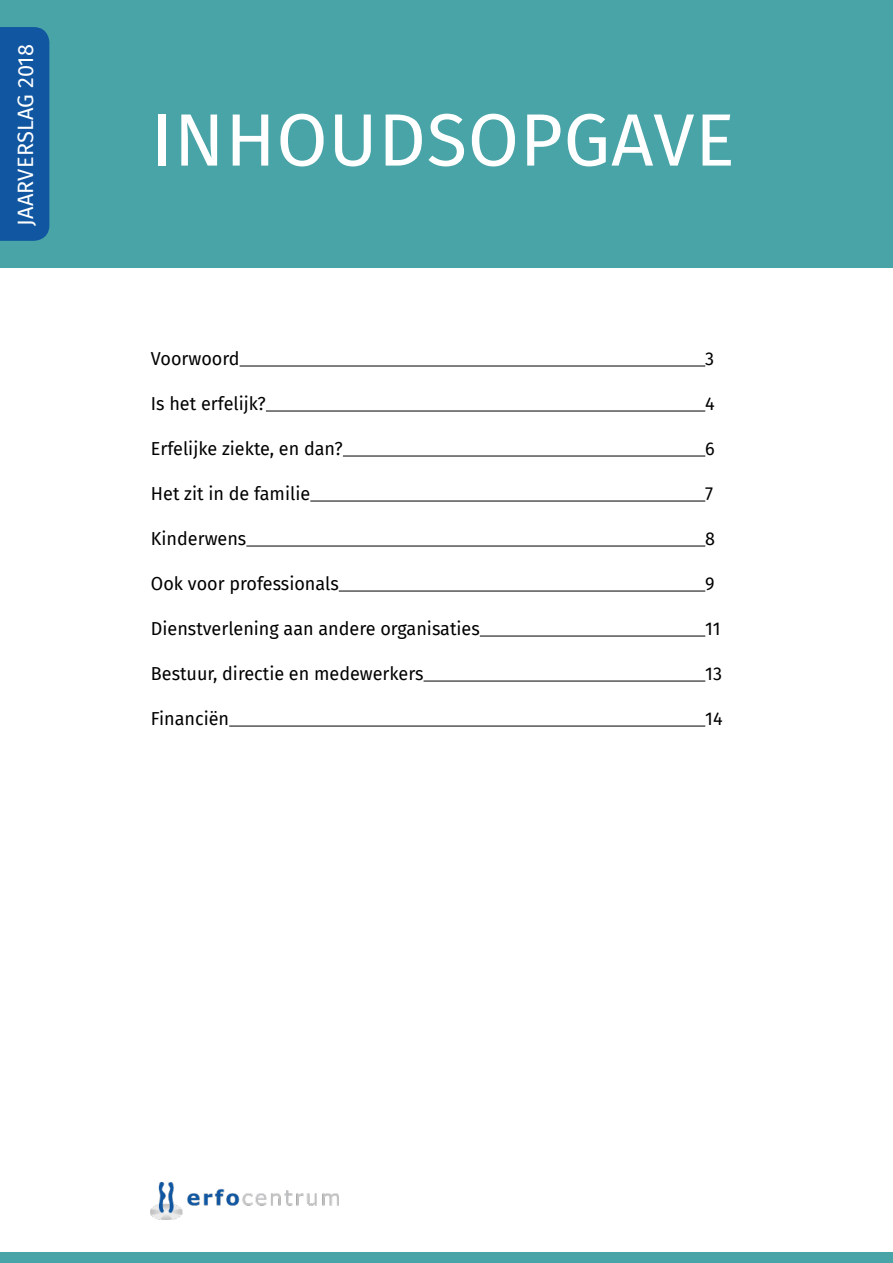
<style>
.page{position:relative;width:893px;height:1263px;background:#fff}
.page>*{position:absolute;margin:0;border:0;box-sizing:border-box;transform-origin:0 0}
.t1{font:74.1px "Fira Sans";letter-spacing:.01em;color:#fff}
.t2{font:21.75px "Fira Sans";letter-spacing:.01em;color:#fff}
.t3{font:18.3px "Fira Sans";color:#000}
</style>
<div class="page">
<img style="left:151px;top:1182px;width:188px;height:37px">
<div style="left:0;top:0;width:893px;height:268px;background:#49a4a8"></div>
<div style="left:0;top:1252px;width:893px;height:11px;background:#49a4a8"></div>
<div style="left:0;top:27px;width:49px;height:214px;background:#1056a0"></div>
<hr style="left:240px;top:366px;width:465px;height:1px;background:#000">
<hr style="left:266px;top:411px;width:439px;height:1px;background:#000">
<hr style="left:343px;top:456px;width:362px;height:1px;background:#000">
<hr style="left:310px;top:501px;width:395px;height:1px;background:#000">
<hr style="left:246px;top:546px;width:459px;height:1px;background:#000">
<hr style="left:339px;top:591px;width:366px;height:1px;background:#000">
<hr style="left:480px;top:636px;width:225px;height:1px;background:#000">
<hr style="left:424px;top:681px;width:281px;height:1px;background:#000">
<hr style="left:229px;top:726px;width:476px;height:1px;background:#000">
<p class="t2" style="left:9px;top:226px;width:183px;rotate:-90deg">JAARVERSLAG 2018</p>
<h1 class="t1" style="left:151px;top:84px;width:585px">INHOUDSOPGAVE</h1>
<p class="t3" style="left:151px;top:344px;width:90px">Voorwoord</p>
<p class="t3" style="left:705px;top:344px;width:10px">3</p>
<p class="t3" style="left:151px;top:389px;width:116px">Is het erfelijk?</p>
<p class="t3" style="left:705px;top:389px;width:11px">4</p>
<p class="t3" style="left:151px;top:434px;width:193px">Erfelijke ziekte, en dan?</p>
<p class="t3" style="left:705px;top:434px;width:11px">6</p>
<p class="t3" style="left:151px;top:479px;width:161px">Het zit in de familie</p>
<p class="t3" style="left:705px;top:479px;width:9px">7</p>
<p class="t3" style="left:151px;top:524px;width:97px">Kinderwens</p>
<p class="t3" style="left:705px;top:524px;width:11px">8</p>
<p class="t3" style="left:151px;top:569px;width:189px">Ook voor professionals</p>
<p class="t3" style="left:705px;top:569px;width:11px">9</p>
<p class="t3" style="left:151px;top:614px;width:330px">Dienstverlening aan andere organisaties</p>
<p class="t3" style="left:705px;top:614px;width:17px">11</p>
<p class="t3" style="left:151px;top:659px;width:274px">Bestuur, directie en medewerkers</p>
<p class="t3" style="left:705px;top:659px;width:18px">13</p>
<p class="t3" style="left:151px;top:704px;width:80px">Financiën</p>
<p class="t3" style="left:705px;top:704px;width:19px">14</p>
</div>
